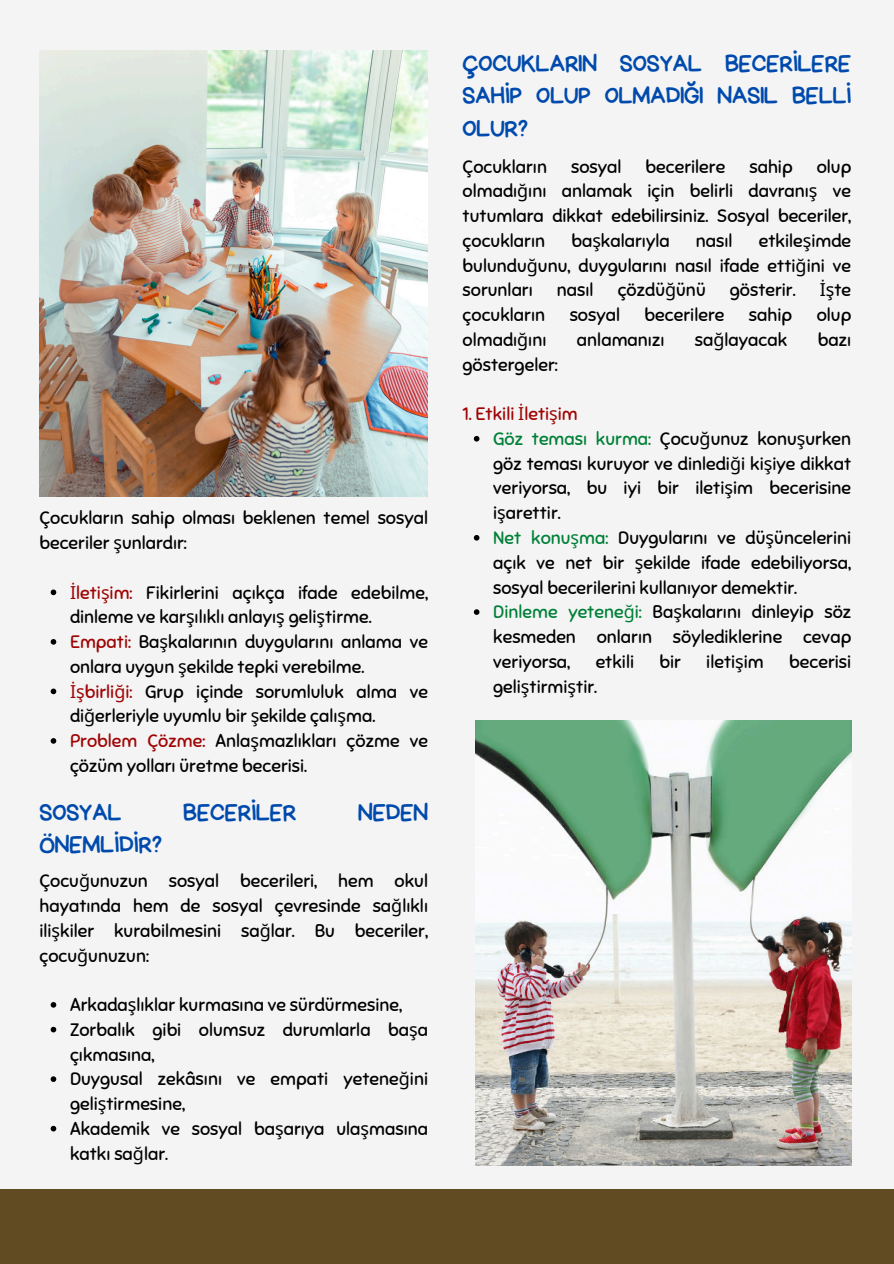
<style>
.page{position:relative;width:894px;height:1264px;background:#fff}
.page>*{position:absolute;margin:0;border:0;box-sizing:border-box;transform-origin:0 0}
.t1{font:24px/32.7px "Handyman";color:#004aad;text-align:justify}
.t2{font:18px/24.8px "Sniglet";color:#000}
.t3{font:18px "Noto Sans";color:#000}
.s1{font-family:"Noto Sans"}
.s2{font-family:"Noto Sans";color:#9f0404}
.s3{color:#9f0404}
.s4{font-family:"Sniglet"}
.s5{color:#008037}
.s6{font-family:"Noto Sans";color:#008037}
</style>
<div class="page">
<div style="left:0;top:0;width:893px;height:1263px;background:#f4f4f4"></div>
<div style="left:0;top:1188px;width:893px;height:75px;background:#614b22"></div>
<img style="left:39px;top:51px;width:388px;height:445px">
<img style="left:475px;top:720px;width:375px;height:445px">
<svg style="left:51px;top:589px;width:5px;height:6px"></svg>
<svg style="left:51px;top:639px;width:5px;height:5px"></svg>
<svg style="left:51px;top:688px;width:5px;height:6px"></svg>
<svg style="left:51px;top:738px;width:5px;height:5px"></svg>
<svg style="left:473px;top:436px;width:6px;height:5px"></svg>
<svg style="left:473px;top:535px;width:6px;height:5px"></svg>
<svg style="left:473px;top:609px;width:6px;height:6px"></svg>
<svg style="left:51px;top:1002px;width:5px;height:5px"></svg>
<svg style="left:51px;top:1026px;width:5px;height:6px"></svg>
<svg style="left:51px;top:1076px;width:5px;height:5px"></svg>
<svg style="left:51px;top:1125px;width:5px;height:6px"></svg>
<p class="t2" style="left:39px;top:505px;width:390px">Çocukların sahip olması beklenen temel sosyal beceriler <span class="s1">ş</span>unlardır:</p>
<p class="t2" style="left:70px;top:580px;width:359px"><span class="s2">İ</span><span class="s3">leti</span><span class="s2">ş</span><span class="s3">im:</span> Fikirlerini açıkça ifade edebilme, dinleme ve kar<span class="s1">ş</span>ılıklı anlayı<span class="s1">ş</span> geli<span class="s1">ş</span>tirme.<br><span class="s3">Empati:</span> Ba<span class="s1">ş</span>kalarının duygularını anlama ve onlara uygun <span class="s1">ş</span>ekilde tepki verebilme.<br><span class="s2">İş</span><span class="s3">birli</span><span class="s2">ğ</span><span class="s3">i:</span> Grup içinde sorumluluk alma ve di<span class="s1">ğ</span>erleriyle uyumlu bir <span class="s1">ş</span>ekilde çalı<span class="s1">ş</span>ma.<br><span class="s3">Problem Çözme:</span> Anla<span class="s1">ş</span>mazlıkları çözme ve çözüm yolları üretme becerisi.</p>
<h1 class="t1" style="left:39px;top:796px;width:84px">SOSYAL</h1>
<h1 class="t1" style="left:183px;top:796px;width:115px">BECERİLER</h1>
<h1 class="t1" style="left:358px;top:796px;width:71px">NEDEN</h1>
<h1 class="t1" style="left:39px;top:828px;width:124px">ÖNEMLİDİR?</h1>
<p class="t2" style="left:39px;top:868px;width:390px;text-align:justify">Çocu<span class="s1">ğ</span>unuzun sosyal becerileri, hem okul hayatında hem de sosyal çevresinde sa<span class="s1">ğ</span>lıklı ili<span class="s1">ş</span>kiler kurabilmesini sa<span class="s1">ğ</span>lar. Bu beceriler, çocu<span class="s1">ğ</span>unuzun:</p>
<p class="t2" style="left:70px;top:992px;width:359px">Arkada<span class="s1">ş</span>lıklar kurmasına ve sürdürmesine,<br>Zorbalık gibi olumsuz durumlarla ba<span class="s1">ş</span>a çıkmasına,<br>Duygusal zekâsını ve empati yetene<span class="s1">ğ</span>ini geli<span class="s1">ş</span>tirmesine,<br>Akademik ve sosyal ba<span class="s1">ş</span>arıya ula<span class="s1">ş</span>masına katkı sa<span class="s1">ğ</span>lar.</p>
<h1 class="t1" style="left:462px;top:47px;width:390px">ÇOCUKLARIN SOSYAL BECERİLERE SAHİP OLUP OLMADIĞI NASIL BELLİ OLUR?</h1>
<p class="t2" style="left:462px;top:154px;width:86px">Çocukların</p>
<p class="t2" style="left:571px;top:154px;width:52px">sosyal</p>
<p class="t2" style="left:645px;top:154px;width:81px">becerilere</p>
<p class="t2" style="left:749px;top:154px;width:45px">sahip</p>
<p class="t2" style="left:462px;top:154px;width:390px;text-align:justify;text-indent:354px">olup olmadı<span class="s1">ğ</span>ını anlamak için belirli davranı<span class="s1">ş</span> ve tutumlara dikkat edebilirsiniz. Sosyal beceriler, çocukların</p>
<p class="t2" style="left:462px;top:228px;width:390px;text-align:justify;text-indent:296px">etkile<span class="s1">ş</span>imde bulundu<span class="s1">ğ</span>unu, duygularını nasıl ifade etti<span class="s1">ğ</span>ini ve sorunları</p>
<p class="t2" style="left:571px;top:228px;width:100px">ba<span class="s1">ş</span>kalarıyla</p>
<p class="t2" style="left:695px;top:228px;width:38px">nasıl</p>
<p class="t2" style="left:556px;top:278px;width:38px">nasıl</p>
<p class="t2" style="left:617px;top:278px;width:90px">çözdü<span class="s1">ğ</span>ünü</p>
<p class="t2" style="left:729px;top:278px;width:67px">gösterir.</p>
<p class="t3" style="left:819px;top:277px;width:33px">İş<span class="s4">te</span></p>
<p class="t2" style="left:462px;top:302px;width:84px">çocukların</p>
<p class="t2" style="left:569px;top:302px;width:52px">sosyal</p>
<p class="t2" style="left:644px;top:302px;width:81px">becerilere</p>
<p class="t2" style="left:748px;top:302px;width:45px">sahip</p>
<p class="t2" style="left:816px;top:302px;width:36px">olup</p>
<p class="t2" style="left:462px;top:327px;width:85px">olmadı<span class="s1">ğ</span>ını</p>
<p class="t2" style="left:576px;top:327px;width:89px">anlamanızı</p>
<p class="t2" style="left:694px;top:327px;width:94px">sa<span class="s1">ğ</span>layacak</p>
<p class="t2" style="left:817px;top:327px;width:35px">bazı</p>
<p class="t2" style="left:462px;top:352px;width:97px">göstergeler:</p>
<p class="t2" style="left:493px;top:401px;width:359px;text-indent:-31px"><span class="s3">1. Etkili</span> <span class="s2">İ</span><span class="s3">leti</span><span class="s2">ş</span><span class="s3">im<br></span><span class="s5">Göz teması kurma:</span> Çocu<span class="s1">ğ</span>unuz konu<span class="s1">ş</span>urken göz teması kuruyor ve dinledi<span class="s1">ğ</span>i ki<span class="s1">ş</span>iye dikkat veriyorsa, bu iyi bir ileti<span class="s1">ş</span>im becerisine i<span class="s1">ş</span>arettir.<br><span class="s5">Net konu</span><span class="s6">ş</span><span class="s5">ma:</span> Duygularını ve dü<span class="s1">ş</span>üncelerini açık ve net bir <span class="s1">ş</span>ekilde ifade edebiliyorsa, sosyal becerilerini kullanıyor demektir.<br><span class="s5">Dinleme yetene</span><span class="s6">ğ</span><span class="s5">i:</span> Ba<span class="s1">ş</span>kalarını dinleyip söz kesmeden onların söylediklerine cevap veriyorsa,</p>
<p class="t2" style="left:595px;top:649px;width:40px">etkili</p>
<p class="t2" style="left:659px;top:649px;width:23px">bir</p>
<p class="t2" style="left:706px;top:649px;width:59px">ileti<span class="s1">ş</span>im</p>
<p class="t2" style="left:789px;top:649px;width:64px">becerisi</p>
<p class="t2" style="left:493px;top:674px;width:105px">geli<span class="s1">ş</span>tirmi<span class="s1">ş</span>tir.</p>
</div>
